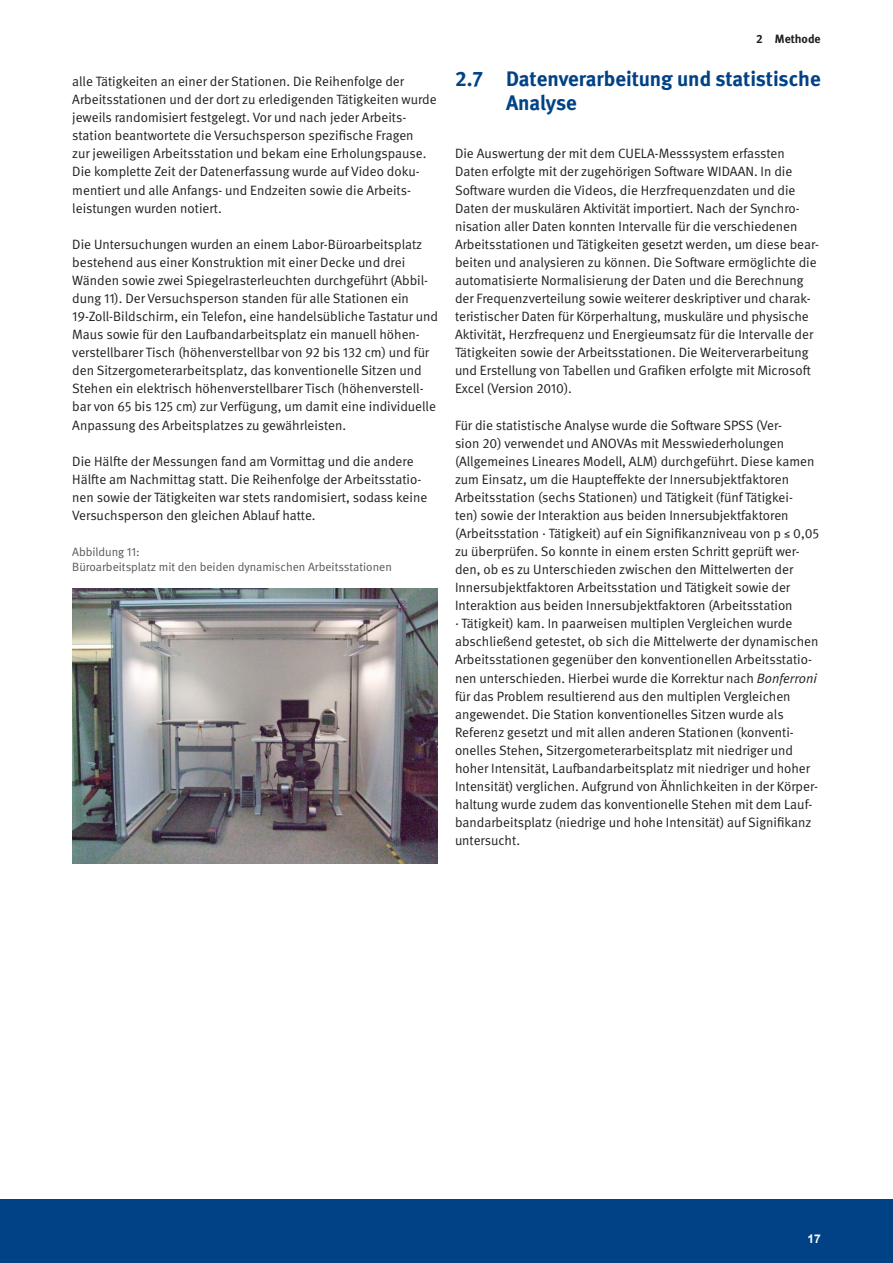
<style>
.page{position:relative;width:893px;height:1263px;background:#fff}
.page>*{position:absolute;margin:0;border:0;box-sizing:border-box;transform-origin:0 0}
.Überschrift_1_1_blau{font:700 21px/24px "DGUV Meta";color:#014286}
.Grundtext{font:13.5px/18px "DGUV Meta";color:#231f20}
.Abbildungsueberschri{font:12px/15px "DGUV Meta";color:#57585a}
.Kolumnentitel_rechts{font:700 12px "DGUV Meta";color:#231f20}
.t1{font:700 12px "Arial";color:#fff}
.s1{font-style:italic}
</style>
<div class="page">
<div style="left:0;top:1199px;width:893px;height:64px;background:#014286"></div>
<img style="left:72px;top:589px;width:366px;height:274px">
<p class="Grundtext" style="left:72px;top:73px;width:366px">alle Tätigkeiten an einer der Stationen. Die Reihenfolge der Arbeitsstationen und der dort zu erledigenden Tätigkeiten wurde jeweils randomisiert festgelegt. Vor und nach jeder Arbeits&shy;station beantwortete die Versuchsperson spezifische Fragen<br>zur jeweiligen Arbeitsstation und bekam eine Erholungspause.<br>Die komplette Zeit der Datenerfassung wurde auf Video doku&shy;mentiert und alle Anfangs- und Endzeiten sowie die Arbeits&shy;leistungen wurden notiert.</p>
<p class="Grundtext" style="left:72px;top:235px;width:367px">Die Untersuchungen wurden an einem Labor-Büroarbeitsplatz bestehend aus einer Konstruktion mit einer Decke und drei Wänden sowie zwei Spiegelrasterleuchten durchgeführt (Abbil&shy;dung 11). Der Versuchsperson standen für alle Stationen ein 19-Zoll-Bildschirm, ein Telefon, eine handelsübliche Tastatur und Maus sowie für den Laufbandarbeitsplatz ein manuell höhen&shy;verstellbarer Tisch (höhenverstellbar von 92 bis 132 cm) und für den Sitzergometerarbeitsplatz, das konventionelle Sitzen und Stehen ein elektrisch höhenverstellbarer Tisch (höhenverstell&shy;bar von 65 bis 125 cm) zur Verfügung, um damit eine individuelle Anpassung des Arbeitsplatzes zu gewährleisten.</p>
<p class="Grundtext" style="left:72px;top:452px;width:357px">Die Hälfte der Messungen fand am Vormittag und die andere Hälfte am Nachmittag statt. Die Reihenfolge der Arbeitsstatio&shy;nen sowie der Tätigkeiten war stets randomisiert, sodass keine Versuchsperson den gleichen Ablauf hatte.</p>
<p class="Abbildungsueberschri" style="left:72px;top:545px;width:321px">Abbildung 11:<br>Büroarbeitsplatz mit den beiden dynamischen Arbeitsstationen</p>
<p class="Kolumnentitel_rechts" style="left:756px;top:32px;width:66px">2 Methode</p>
<p class="Überschrift_1_1_blau" style="left:506px;top:67px;width:316px;text-indent:-51px">2.7 Datenverarbeitung und statistische<br>Analyse</p>
<p class="Grundtext" style="left:455px;top:145px;width:366px">Die Auswertung der mit dem CUELA-Messsystem erfassten Daten erfolgte mit der zugehörigen Software WIDAAN. In die Software wurden die Videos, die Herzfrequenzdaten und die Daten der muskulären Aktivität importiert. Nach der Synchro&shy;nisation aller Daten konnten Intervalle für die verschiedenen Arbeitsstationen und Tätigkeiten gesetzt werden, um diese bear&shy;beiten und analysieren zu können. Die Software ermöglichte die automatisierte Normalisierung der Daten und die Berechnung der Frequenzverteilung sowie weiterer deskriptiver und charak&shy;teristischer Daten für Körperhaltung, muskuläre und physische Aktivität, Herzfrequenz und Energieumsatz für die Intervalle der Tätigkeiten sowie der Arbeitsstationen. Die Weiterverarbeitung und Erstellung von Tabellen und Grafiken erfolgte mit Microsoft Excel (Version 2010).</p>
<p class="Grundtext" style="left:455px;top:416px;width:366px">Für die statistische Analyse wurde die Software SPSS (Ver-<br>sion 20) verwendet und ANOVAs mit Messwiederholungen (Allgemeines Lineares Modell, ALM) durchgeführt. Diese kamen zum Einsatz, um die Haupteffekte der Innersubjektfaktoren Arbeitsstation (sechs Stationen) und Tätigkeit (fünf Tätigkei-<br>ten) sowie der Interaktion aus beiden Innersubjektfaktoren (Arbeitsstation · Tätigkeit) auf ein Signifikanzniveau von p ≤ 0,05 zu überprüfen. So konnte in einem ersten Schritt geprüft wer&shy;den, ob es zu Unterschieden zwischen den Mittelwerten der Innersubjektfaktoren Arbeitsstation und Tätigkeit sowie der Interaktion aus beiden Innersubjektfaktoren (Arbeitsstation<br>· Tätigkeit) kam. In paarweisen multiplen Vergleichen wurde abschließend getestet, ob sich die Mittelwerte der dynamischen Arbeitsstationen gegenüber den konventionellen Arbeitsstatio&shy;nen unterschieden. Hierbei wurde die Korrektur nach <span class="s1">Bonferroni </span>für das Problem resultierend aus den multiplen Vergleichen angewendet. Die Station konventionelles Sitzen wurde als Referenz gesetzt und mit allen anderen Stationen (konventi&shy;onelles Stehen, Sitzergometerarbeitsplatz mit niedriger und hoher Intensität, Laufbandarbeitsplatz mit niedriger und hoher Intensität) verglichen. Aufgrund von Ähnlichkeiten in der Körper&shy;haltung wurde zudem das konventionelle Stehen mit dem Lauf&shy;bandarbeitsplatz (niedrige und hohe Intensität) auf Signifikanz untersucht.</p>
<p class="t1" style="left:807px;top:1230px;width:15px">17</p>
</div>
